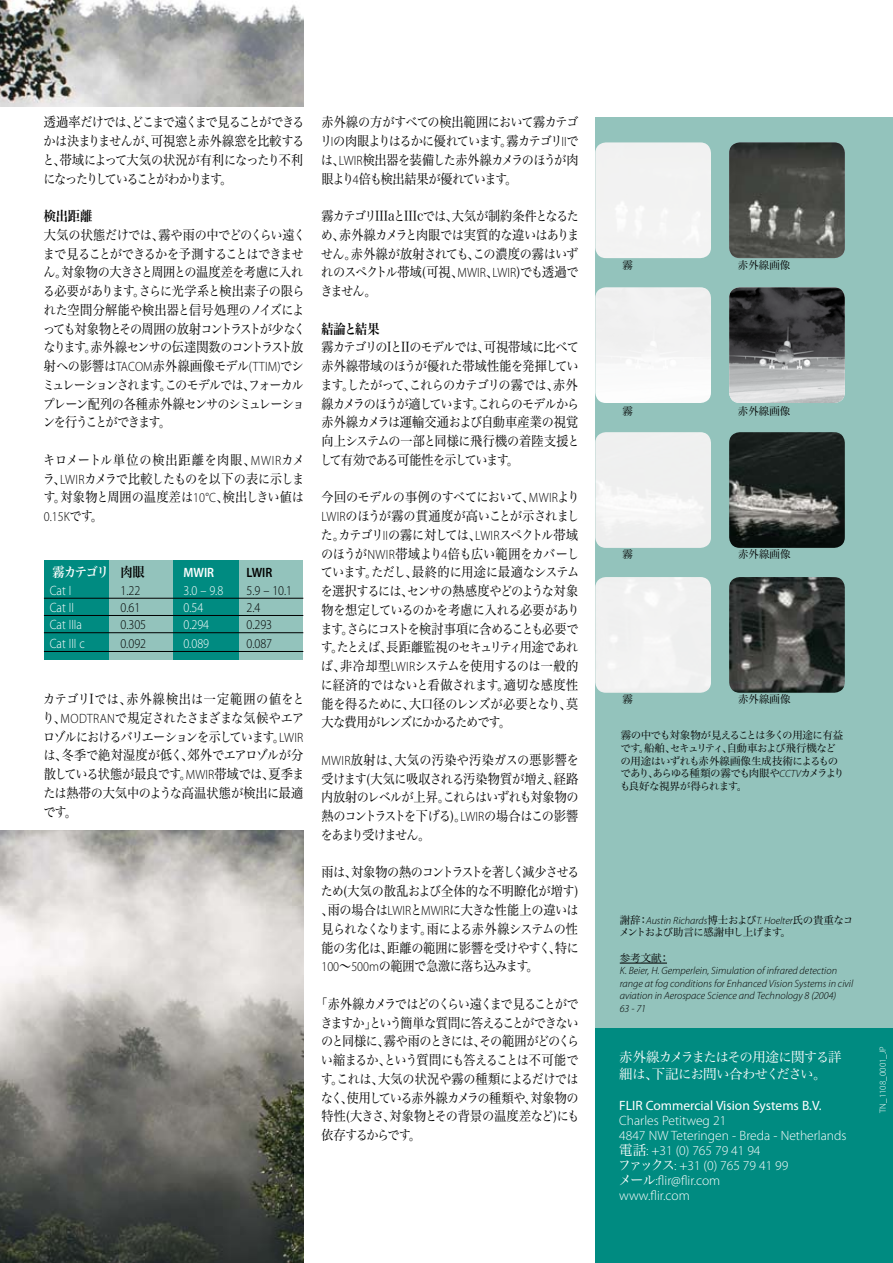
<style>
.page{position:relative;width:893px;height:1263px;background:#fff}
.page>*{position:absolute;margin:0;border:0;box-sizing:border-box;transform-origin:0 0}
.t1{font:13.5px/18.8px "Hira Min Pro W3";letter-spacing:-.055em;color:#000;text-align:justify;scale:.9 1}
.t2{font:300 13.5px/15px "Myriad Pro";color:#fff}
.t3{font:300 13.5px "Myriad Pro";color:#000;scale:.9 1}
.t4{font:300 13.5px "Myriad Pro";color:#fff;scale:.9 1}
.t5{font:13.5px/16.8px "Hira Min Pro W3";letter-spacing:-.06em;color:#fff}
.t6{font:13.5px "Myriad Pro";color:#fff}
.t7{font:13.5px "Hira Min Pro W6";letter-spacing:-.01em;color:#000;scale:.9 1}
.t8{font:13.5px "Hira Min Pro W6";letter-spacing:-.095em;color:#fff;scale:.9 1}
.t9{font:600 13.5px "Myriad Pro";color:#fff;scale:.9 1}
.t10{font:600 13.5px "Myriad Pro";color:#000;scale:.9 1}
.t11{font:italic 300 10.5px/12.6px "Myriad Pro";color:#000}
.t12{font:10.5px/12.6px "Hira Min Pro W3";letter-spacing:-.065em;color:#000}
.t13{font:10.5px "Hira Min Pro W3";letter-spacing:-.045em;color:#000}
.t14{font:10.5px "Hira Min Pro W3";letter-spacing:-.08em;color:#000}
.t15{font:300 9px "Myriad Pro";color:#fff}
.s1{font-family:"Myriad Pro";font-weight:300}
.s2{font-family:"Hira Min Pro W3";font-weight:400}
.s3{color:#000}
.s4{font-family:"Myriad Pro";font-weight:300;font-style:italic}
.s5{font-family:"Hira Min Pro W3";font-weight:400;font-style:normal}
</style>
<div class="page">
<div style="left:44px;top:560px;width:258px;height:100px;background:#008b81"></div>
<div style="left:109px;top:560px;width:64px;height:100px;background:#93c3bc"></div>
<div style="left:240px;top:560px;width:63px;height:100px;background:#93c3bc"></div>
<div style="left:595px;top:117px;width:298px;height:924px;background:#93c3bc"></div>
<hr style="left:44px;top:598px;width:259px;height:1px;background:#000">
<hr style="left:44px;top:615px;width:259px;height:1px;background:#000">
<hr style="left:44px;top:632px;width:259px;height:1px;background:#000">
<hr style="left:44px;top:651px;width:259px;height:1px;background:#000">
<img style="left:595px;top:287px;width:116px;height:116px">
<img style="left:729px;top:287px;width:116px;height:116px">
<img style="left:595px;top:432px;width:116px;height:116px">
<img style="left:729px;top:432px;width:116px;height:116px">
<div style="left:595px;top:577px;width:116px;height:116px;background:#f1f1f1"></div>
<img style="left:729px;top:577px;width:116px;height:116px">
<div style="left:595px;top:142px;width:116px;height:116px;background:#f2f2f2"></div>
<img style="left:729px;top:142px;width:116px;height:116px">
<img style="left:0;top:831px;width:304px;height:432px">
<img style="left:0;top:0;width:303px;height:106px">
<hr style="left:620px;top:963px;width:47px;height:1px;background:#000">
<div style="left:595px;top:1028px;width:298px;height:235px;background:#008b81"></div>
<p class="t1" style="left:42px;top:112px;width:293px">透過率だけでは、どこまで遠くまで見ることができるかは決まりませんが、可視窓と赤外線窓を比較すると、帯域によって大気の状況が有利になったり不利になったりしていることがわかります。</p>
<p class="t7" style="left:44px;top:204px;width:55px">検出距離</p>
<p class="t1" style="left:43px;top:224px;width:294px;text-align:left">大気の状態だけでは、霧や雨の中でどのくらい遠くまで見ることができるかを予測することはできません。対象物の大きさと周囲との温度差を考慮に入れる必要があります。さらに光学系と検出素子の限られた空間分解能や検出器と信号処理のノイズによっても対象物とその周囲の放射コントラストが少なくなります。赤外線センサの伝達関数のコントラスト放射への影響は<span class="s1">TACOM</span>赤外線画像モデル<span class="s1">(TTIM)</span>でシミュレーションされます。このモデルでは、フォーカルプレーン配列の各種赤外線センサのシミュレーションを行うことができます。</p>
<p class="t1" style="left:43px;top:449px;width:293px">キロメートル単位の検出距離を肉眼、<span class="s1">MWIR</span>カメラ、<span class="s1">LWIR</span>カメラで比較したものを以下の表に示します。対象物と周囲の温度差は<span class="s1">10°C</span>、検出しきい値は</p>
<p class="t3" style="left:44px;top:509px;width:67px">0.15K<span class="s2">です。</span></p>
<p class="t8" style="left:52px;top:560px;width:104px">霧カテゴリ <span class="s3">肉眼</span></p>
<p class="t9" style="left:183px;top:564px;width:36px">MWIR</p>
<p class="t10" style="left:246px;top:564px;width:30px">LWIR</p>
<p class="t4" style="left:50px;top:583px;width:26px">Cat I</p>
<p class="t3" style="left:120px;top:583px;width:24px">1.22</p>
<p class="t4" style="left:183px;top:583px;width:46px">3.0 – 9.8</p>
<p class="t3" style="left:246px;top:583px;width:52px">5.9 – 10.1</p>
<p class="t4" style="left:50px;top:600px;width:28px">Cat II</p>
<p class="t3" style="left:120px;top:600px;width:24px">0.61</p>
<p class="t4" style="left:183px;top:600px;width:24px">0.54</p>
<p class="t3" style="left:246px;top:600px;width:17px">2.4</p>
<p class="t4" style="left:50px;top:617px;width:37px">Cat IIIa</p>
<p class="t3" style="left:120px;top:617px;width:30px">0.305</p>
<p class="t4" style="left:183px;top:617px;width:30px">0.294</p>
<p class="t3" style="left:246px;top:617px;width:30px">0.293</p>
<p class="t4" style="left:50px;top:636px;width:41px">Cat III c</p>
<p class="t3" style="left:120px;top:636px;width:30px">0.092</p>
<p class="t4" style="left:183px;top:636px;width:30px">0.089</p>
<p class="t3" style="left:246px;top:636px;width:30px">0.087</p>
<p class="t1" style="left:42px;top:688px;width:293px">カテゴリIでは、赤外線検出は一定範囲の値をとり、<span class="s1">MODTRAN</span>で規定されたさまざまな気候やエアロゾルにおけるバリエーションを示しています。<span class="s1">LWIR</span>は、冬季で絶対湿度が低く、郊外でエアロゾルが分散している状態が最良です。<span class="s1">MWIR</span>帯域では、夏季または熱帯の大気中のような高温状態が検出に最適です。</p>
<p class="t1" style="left:320px;top:112px;width:289px">赤外線の方がすべての検出範囲において霧カテゴリ<span class="s1">I</span>の肉眼よりはるかに優れています。霧カテゴリ<span class="s1">II</span>では、<span class="s1">LWIR</span>検出器を装備した赤外線カメラのほうが肉眼より<span class="s1">4</span>倍も検出結果が優れています。</p>
<p class="t1" style="left:320px;top:205px;width:289px">霧カテゴリIIIaとIIIcでは、大気が制約条件となるため、赤外線カメラと肉眼では実質的な違いはありません。赤外線が放射されても、この濃度の霧はいずれのスペクトル帯域(可視、<span class="s1">MWIR</span>、<span class="s1">LWIR</span>)でも透過できません。</p>
<p class="t7" style="left:321px;top:317px;width:66px">結論と結果</p>
<p class="t1" style="left:320px;top:337px;width:290px">霧カテゴリのIとIIのモデルでは、可視帯域に比べて赤外線帯域のほうが優れた帯域性能を発揮しています。したがって、これらのカテゴリの霧では、赤外線カメラのほうが適しています。これらのモデルから赤外線カメラは運輸交通および自動車産業の視覚向上システムの一部と同様に飛行機の着陸支援として有効である可能性を示しています。</p>
<p class="t1" style="left:320px;top:487px;width:289px">今回のモデルの事例のすべてにおいて、<span class="s1">MWIR</span>より<span class="s1">LWIR</span>のほうが霧の貫通度が高いことが示されました。カテゴリ<span class="s1">II</span>の霧に対しては、<span class="s1">LWIR</span>スペクトル帯域のほうが<span class="s1">NWIR</span>帯域より<span class="s1">4</span>倍も広い範囲をカバーしています。ただし、最終的に用途に最適なシステムを選択するには、センサの熱感度やどのような対象物を想定しているのかを考慮に入れる必要があります。さらにコストを検討事項に含めることも必要です。たとえば、長距離監視のセキュリティ用途であれば、非冷却型<span class="s1">LWIR</span>システムを使用するのは一般的に経済的ではないと看做されます。適切な感度性能を得るために、大口径のレンズが必要となり、莫大な費用がレンズにかかるためです。</p>
<p class="t1" style="left:321px;top:749px;width:289px"><span class="s1">MWIR</span>放射は、大気の汚染や汚染ガスの悪影響を受けます(大気に吸収される汚染物質が増え、経路内放射のレベルが上昇。これらはいずれも対象物の熱のコントラストを下げる)。<span class="s1">LWIR</span>の場合はこの影響をあまり受けません。</p>
<p class="t1" style="left:321px;top:862px;width:289px">雨は、対象物の熱のコントラストを著しく減少させるため(大気の散乱および全体的な不明瞭化が増す)、雨の場合は<span class="s1">LWIR</span>と<span class="s1">MWIR</span>に大きな性能上の違いは見られなくなります。雨による赤外線システムの性能の劣化は、距離の範囲に影響を受けやすく、特に<span class="s1">100</span>～<span class="s1">500m</span>の範囲で急激に落ち込みます。</p>
<p class="t1" style="left:320px;top:993px;width:289px;text-indent:-5px">「赤外線カメラではどのくらい遠くまで見ることができますか」という簡単な質問に答えることができないのと同様に、霧や雨のときには、その範囲がどのくらい縮まるか、という質問にも答えることは不可能です。これは、大気の状況や霧の種類によるだけではなく、使用している赤外線カメラの種類や、対象物の特性(大きさ、対象物とその背景の温度差など)にも依存するからです。</p>
<p class="t13" style="left:622px;top:256px;width:12px">霧</p>
<p class="t13" style="left:738px;top:256px;width:54px">赤外線画像</p>
<p class="t13" style="left:622px;top:402px;width:12px">霧</p>
<p class="t13" style="left:738px;top:402px;width:54px">赤外線画像</p>
<p class="t13" style="left:622px;top:545px;width:12px">霧</p>
<p class="t13" style="left:738px;top:545px;width:54px">赤外線画像</p>
<p class="t13" style="left:622px;top:690px;width:12px">霧</p>
<p class="t13" style="left:738px;top:690px;width:54px">赤外線画像</p>
<p class="t12" style="left:620px;top:728px;width:226px">霧の中でも対象物が見えることは多くの用途に有益です。船舶、セキュリティ、自動車および飛行機などの用途はいずれも赤外線画像生成技術によるものであり、あらゆる種類の霧でも肉眼や<span class="s4">CCTV</span>カメラよりも良好な視界が得られます。</p>
<p class="t11" style="left:620px;top:914px;width:235px"><span class="s5">謝辞：</span>Austin Richards<span class="s5">博士および</span>T. Hoelter<span class="s5">氏の貴重なコ</span></p>
<p class="t14" style="left:619px;top:923px;width:173px">メントおよび助言に感謝申し上げます。</p>
<p class="t13" style="left:620px;top:949px;width:51px">参考文献：</p>
<p class="t11" style="left:620px;top:965px;width:235px">K. Beier, H. Gemperlein, Simulation of infrared detection range at fog conditions for Enhanced Vision Systems in civil aviation in Aerospace Science and Technology 8 (2004)<br>63 - 71</p>
<p class="t5" style="left:619px;top:1047px;width:224px">赤外線カメラまたはその用途に関する詳細は、下記にお問い合わせください。</p>
<p class="t6" style="left:619px;top:1097px;width:204px">FLIR Commercial Vision Systems B.V.</p>
<p class="t2" style="left:618px;top:1114px;width:230px">Charles Petitweg 21<br>4847 NW Teteringen - Breda - Netherlands<span class="s2">電話</span>: +31 (0) 765 79 41 94<br><span class="s2">ファックス</span>: +31 (0) 765 79 41 99<br><span class="s2">メール</span>:flir@flir.com<br>www.flir.com</p>
<p class="t15" style="left:878px;top:1113px;width:68px;rotate:-90deg">TN_1108_0001_JP</p>
</div>
